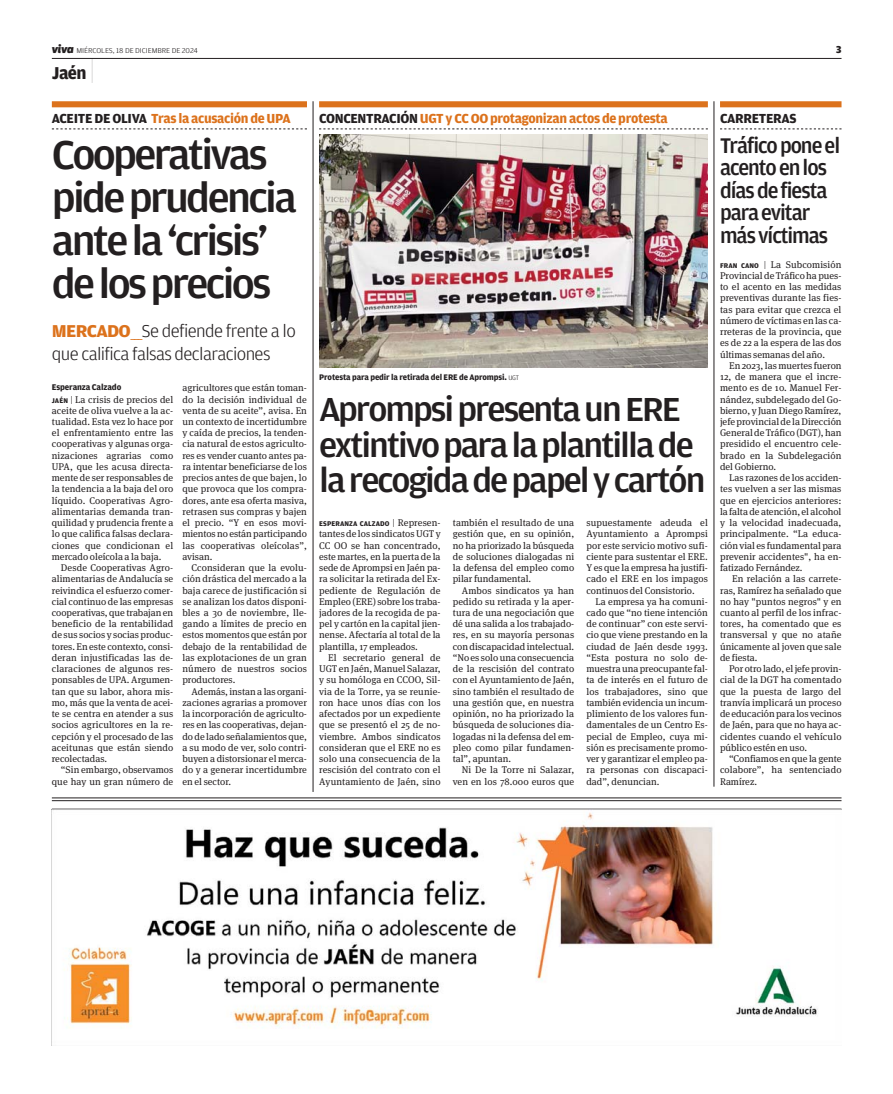
<style>
.page{position:relative;width:893px;height:1094px;background:#fff}
.page>*{position:absolute;margin:0;border:0;box-sizing:border-box;transform-origin:0 0}
.t1{font:500 42.9px/42.9px "Amplitude";letter-spacing:-.06em;color:#231f20;scale:1.05 1}
.t2{font:500 35.4px/35.4px "Amplitude";letter-spacing:-.055em;color:#231f20;scale:1.05 1}
.t3{font:500 22.5px/22.5px "Amplitude";letter-spacing:-.045em;color:#231f20}
.t4{font:300 18.15px/22.2px "Amplitude";letter-spacing:-.035em;color:#231f20;scale:1.05 1}
.t5{font:700 18.15px "Amplitude";color:#231f20}
.t6{font:700 13.95px "Amplitude";letter-spacing:-.025em;color:#dc721c}
.t7{font:700 13.95px "Amplitude";letter-spacing:-.025em;color:#231f20}
.t8{font:900 10.65px "Amplitude";color:#231f20}
.t9{font:9.75px/11.2px "Meta Serif OT";letter-spacing:.005em;color:#231f20;text-align:justify}
.t10{font:700 8.85px "Amplitude";letter-spacing:-.01em;color:#231f20}
.t11{font:700 8.55px "Amplitude";letter-spacing:-.015em;color:#231f20}
.t12{font:300 7.5px "Amplitude";letter-spacing:-.01em;color:#231f20;scale:1.1 1}
.t13{font:700 7.35px "Amplitude";letter-spacing:.01em;color:#231f20}
.s1{font-family:"Apex New";font-weight:800;font-style:italic;font-size:11.85px}
.s2{font-family:"Apex New";font-weight:100;font-size:24.6px}
.s3{color:#231f20}
.s4{font-weight:700;color:#dc721c}
.s5{color:#dc721c}
.s6{font-family:"Amplitude";font-weight:700;font-size:7.35px}
.s7{font-family:"Amplitude";font-weight:300}
.s8{font-weight:300;font-size:6.9px}
.s9{font-weight:300;font-size:9.75px}
.s10{font-family:"Meta Serif OT";font-weight:400;font-size:9.75px}
</style>
<div class="page">
<hr style="left:52px;top:58px;width:789px;height:1px;background:#231f20">
<div style="left:52px;top:101px;width:255px;height:6px;background:#dc721c"></div>
<svg style="left:52px;top:129px;width:255px;height:1px"></svg>
<div style="left:319px;top:101px;width:388px;height:6px;background:#dc721c"></div>
<svg style="left:319px;top:129px;width:388px;height:1px"></svg>
<div style="left:720px;top:101px;width:121px;height:6px;background:#dc721c"></div>
<svg style="left:720px;top:129px;width:121px;height:1px"></svg>
<hr style="left:52px;top:797px;width:789px;height:1px;background:#231f20">
<hr style="left:52px;top:800px;width:789px;height:1px;background:#231f20">
<img style="left:52px;top:809px;width:789px;height:220px">
<img style="left:319px;top:135px;width:388px;height:232px">
<hr style="left:313px;top:101px;width:1px;height:691px;background:#231f20">
<hr style="left:713px;top:101px;width:1px;height:685px;background:#231f20">
<p class="t12" style="left:52px;top:48px;width:134px"><span class="s1">viva</span> MIÉRCOLES, 18 DE DICIEMBRE DE 2024</p>
<p class="t8" style="left:836px;top:45px;width:7px">3</p>
<h3 class="t5" style="left:52px;top:66px;width:43px">Jaén <span class="s2">|</span></h3>
<h3 class="t6" style="left:52px;top:113px;width:240px"><span class="s3">ACEITE DE OLIVA</span> Tras la acusación de UPA</h3>
<h3 class="t6" style="left:319px;top:113px;width:350px"><span class="s3">CONCENTRACIÓN</span> UGT y CC OO protagonizan actos de protesta</h3>
<h3 class="t7" style="left:720px;top:113px;width:78px">CARRETERAS</h3>
<h1 class="t1" style="left:52px;top:136px;width:235px">Cooperativas pide prudencia ante la ‘crisis’ de los precios</h1>
<h3 class="t4" style="left:52px;top:321px;width:234px"><span class="s4">MERCADO</span><span class="s5">___</span>Se defiende frente a lo que califica falsas declaraciones</h3>
<p class="t10" style="left:52px;top:384px;width:71px">Esperanza Calzado</p>
<p class="t9" style="left:52px;top:394px;width:123px"><span class="s6">JAÉN</span> <span class="s7">|</span> La crisis de precios del aceite de oliva vuelve a la ac&shy;tualidad. Esta vez lo hace por el enfrentamiento entre las cooperativas y algunas orga&shy;nizaciones agrarias como UPA, que les acusa directa&shy;mente de ser responsables de la tendencia a la baja del oro líquido. Cooperativas Agro&shy;alimentarias demanda tran&shy;quilidad y prudencia frente a lo que califica falsas declara&shy;ciones que condicionan el mercado oleícola a la baja.</p>
<p class="t9" style="left:52px;top:562px;width:123px;text-indent:9px">Desde Cooperativas Agro&shy;alimentarias de Andalucía se reivindica el esfuerzo comer&shy;cial continuo de las empresas cooperativas, que trabajan en beneficio de la rentabilidad de sus socios y socias produc&shy;tores. En este contexto, consi&shy;deran injustificadas las de&shy;claraciones de algunos res&shy;ponsables de UPA. Argumen&shy;tan que su labor, ahora mis&shy;mo, más que la venta de acei&shy;te se centra en atender a sus socios agricultores en la re&shy;cepción y el procesado de las aceitunas que están siendo recolectadas.</p>
<p class="t9" style="left:52px;top:764px;width:123px;text-align:right">“Sin embargo, observamos que hay un gran número de</p>
<p class="t9" style="left:182px;top:383px;width:126px">agricultores que están toman&shy;do la decisión individual de venta de su aceite”, avisa. En un contexto de incertidumbre y caída de precios, la tenden&shy;cia natural de estos agriculto&shy;res es vender cuanto antes pa&shy;ra intentar beneficiarse de los precios antes de que bajen, lo que provoca que los compra&shy;dores, ante esa oferta masiva, retrasen sus compras y bajen el precio. “Y en esos movi&shy;mientos no están participando las cooperativas oleícolas”, avisan.</p>
<p class="t9" style="left:182px;top:562px;width:126px;text-indent:9px">Cconsideran que la evolu&shy;ción drástica del mercado a la baja carece de justificación si se analizan los datos disponi&shy;bles a 30 de noviembre, lle&shy;gando a límites de precio en estos momentos que están por debajo de la rentabilidad de las explotaciones de un gran número de nuestros socios productores.</p>
<p class="t9" style="left:182px;top:686px;width:126px;text-indent:9px">Además, instan a las organi&shy;zaciones agrarias a promover la incorporación de agriculto&shy;res en las cooperativas, dejan&shy;do de lado señalamientos que, a su modo de ver, solo contri&shy;buyen a distorsionar el merca&shy;do y a generar incertidumbre en el sector.</p>
<p class="t11" style="left:319px;top:374px;width:201px">Protesta para pedir la retirada del ERE de Aprompsi. <span class="s8">UGT</span></p>
<h2 class="t2" style="left:319px;top:394px;width:369px">Aprompsi presenta un ERE extintivo para la plantilla de la recogida de papel y cartón</h2>
<p class="t13" style="left:319px;top:521px;width:123px">ESPERANZA CALZADO <span class="s9">|</span> <span class="s10">Represen-</span></p>
<p class="t9" style="left:319px;top:529px;width:123px">tantes de los sindicatos UGT y CC OO se han concentrado, este martes, en la puerta de la sede de Aprompsi en Jaén pa&shy;ra solicitar la retirada del Ex&shy;pediente de Regulación de Empleo (ERE) sobre los traba&shy;jadores de la recogida de pa&shy;pel y cartón en la capital jien&shy;nense. Afectaría al total de la plantilla, 17 empleados.</p>
<p class="t9" style="left:319px;top:652px;width:123px;text-indent:9px">El secretario general de UGT en Jaén, Manuel Salazar, y su homóloga en CCOO, Sil&shy;via de la Torre, ya se reunie&shy;ron hace unos días con los afectados por un expediente que se presentó el 25 de no&shy;viembre. Ambos sindicatos consideran que el ERE no es solo una consecuencia de la rescisión del contrato con el Ayuntamiento de Jaén, sino</p>
<p class="t9" style="left:453px;top:517px;width:123px">también el resultado de una gestión que, en su opinión, no ha priorizado la búsqueda de soluciones dialogadas ni la defensa del empleo como pilar fundamental.</p>
<p class="t9" style="left:453px;top:585px;width:123px;text-indent:9px">Ambos sindicatos ya han pedido su retirada y la aper&shy;tura de una negociación que dé una salida a los trabajado&shy;res, en su mayoría personas con discapacidad intelectual. “No es solo una consecuencia de la rescisión del contrato con el Ayuntamiento de Jaén, sino también el resultado de una gestión que, en nuestra opinión, no ha priorizado la búsqueda de soluciones dia&shy;logadas ni la defensa del em&shy;pleo como pilar fundamen&shy;tal”, apuntan.</p>
<p class="t9" style="left:453px;top:764px;width:123px;text-align:right">Ni De la Torre ni Salazar, ven en los 78.000 euros que</p>
<p class="t9" style="left:586px;top:517px;width:123px">supuestamente adeuda el Ayuntamiento a Aprompsi por este servicio motivo sufi&shy;ciente para sustentar el ERE.<br>Y es que la empresa ha justifi&shy;cado el ERE en los impagos continuos del Consistorio.</p>
<p class="t9" style="left:586px;top:596px;width:123px;text-indent:9px">La empresa ya ha comuni&shy;cado que “no tiene intención de continuar” con este servi&shy;cio que viene prestando en la ciudad de Jaén desde 1993. “Esta postura no solo de&shy;muestra una preocupante fal&shy;ta de interés en el futuro de los trabajadores, sino que también evidencia un incum&shy;plimiento de los valores fun&shy;damentales de un Centro Es&shy;pecial de Empleo, cuya mi&shy;sión es precisamente promo&shy;ver y garantizar el empleo pa&shy;ra personas con discapaci&shy;dad”, denuncian.</p>
<h3 class="t3" style="left:720px;top:136px;width:122px">Tráfico pone el acento en los días de fiesta para evitar más víctimas</h3>
<p class="t9" style="left:720px;top:259px;width:123px"><span class="s6">FRAN CANO</span> <span class="s7">|</span> La Subcomisión Provincial de Tráfico ha pues&shy;to el acento en las medidas preventivas durante las fies&shy;tas para evitar que crezca el número de víctimas en las ca&shy;rreteras de la provincia, que es de 22 a la espera de las dos últimas semanas del año.</p>
<p class="t9" style="left:720px;top:360px;width:123px;text-indent:9px">En 2023, las muertes fueron 12, de manera que el incre&shy;mento es de 10. Manuel Fer&shy;nández, subdelegado del Go&shy;bierno, y Juan Diego Ramírez, jefe provincial de la Dirección General de Tráfico (DGT), han presidido el encuentro cele&shy;brado en la Subdelegación del Gobierno.</p>
<p class="t9" style="left:720px;top:472px;width:123px;text-indent:9px">Las razones de los acciden&shy;tes vuelven a ser las mismas que en ejercicios anteriores: la falta de atención, el alcohol y la velocidad inadecuada, principalmente. “La educa&shy;ción vial es fundamental para prevenir accidentes", ha en&shy;fatizado Fernández.</p>
<p class="t9" style="left:720px;top:573px;width:123px;text-indent:12px">En relación a las carrete&shy;ras, Ramírez ha señalado que no hay "puntos negros" y en cuanto al perfil de los infrac&shy;tores, ha comentado que es transversal y que no atañe únicamente al joven que sale de fiesta.</p>
<p class="t9" style="left:720px;top:663px;width:123px;text-indent:9px">Por otro lado, el jefe provin&shy;cial de la DGT ha comentado que la puesta de largo del tranvía implicará un proceso de educación para los vecinos de Jaén, para que no haya ac&shy;cidentes cuando el vehículo público estén en uso.</p>
<p class="t9" style="left:720px;top:753px;width:123px;text-indent:9px">“Confiamos en que la gente colabore”, ha sentenciado Ramírez.</p>
</div>
